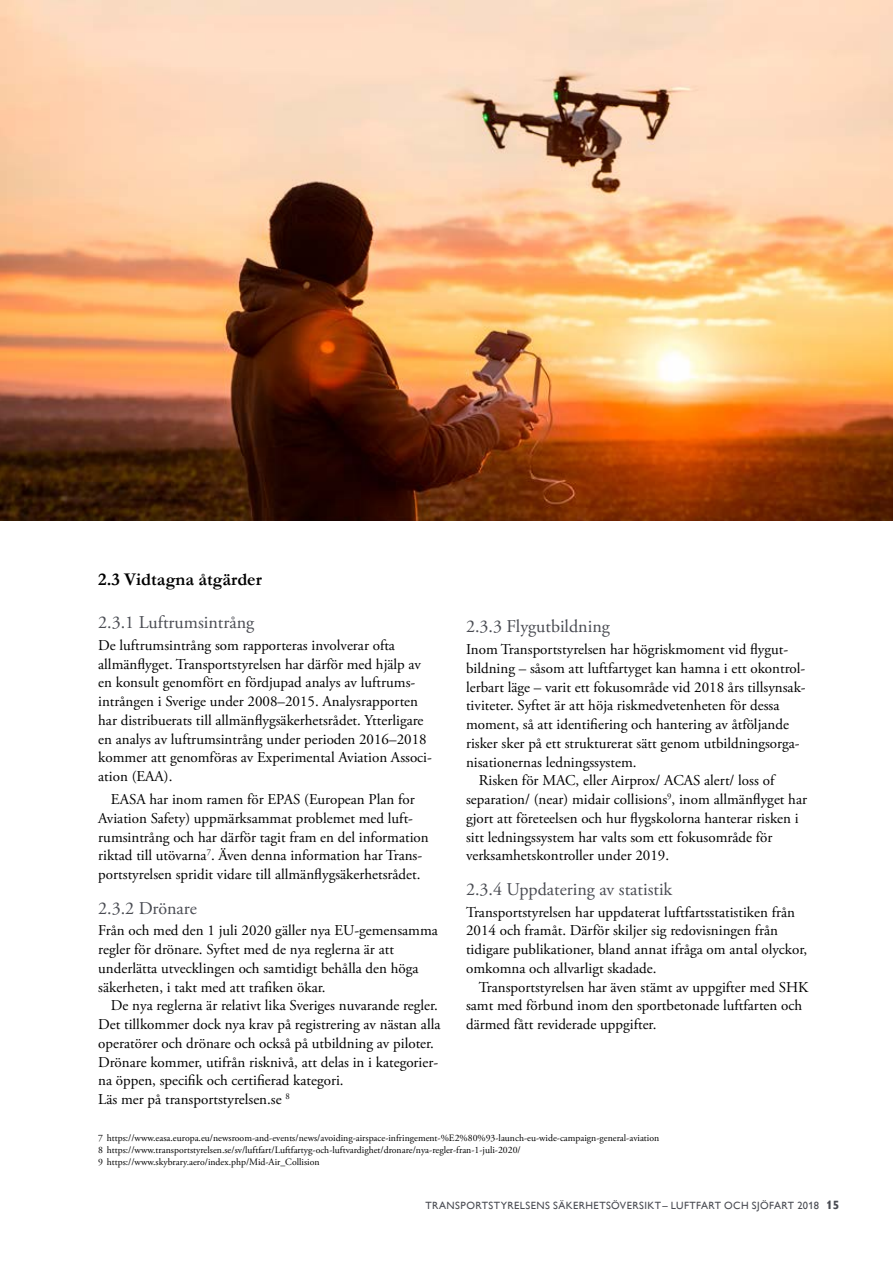
<style>
.page{position:relative;width:893px;height:1263px;background:#fff}
.page>*{position:absolute;margin:0;border:0;box-sizing:border-box;transform-origin:0 0}
.t1{font:18px "Adobe Garamond Pro";color:#494b52}
.t2{font:700 18px "Garamond";color:#000}
.t3{font:15px/18.8px "Adobe Garamond Pro";color:#000}
.t4{font:10.5px "Gill Alt One";letter-spacing:.04em;color:#494b52}
.t5{font:9.75px/12px "Adobe Garamond Pro";color:#000}
.s1{font-weight:700;font-size:12px}
</style>
<div class="page">
<img style="left:0;top:0;width:893px;height:521px">
<p class="t2" style="left:98px;top:567px;width:165px">2.3 Vidtagna åtgärder</p>
<p class="t1" style="left:98px;top:612px;width:157px">2.3.1 Luftrumsintrång</p>
<p class="t3" style="left:98px;top:636px;width:335px">De luftrumsintrång som rapporteras involverar ofta allmänflyget. Transportstyrelsen har därför med hjälp av en konsult genomfört en fördjupad analys av luftrums&shy;intrången i Sverige under 2008–2015. Analysrapporten har distribuerats till allmänflygsäkerhetsrådet. Ytterligare en analys av luftrumsintrång under perioden 2016–2018 kommer att genomföras av Experimental Aviation Associ&shy;ation (EAA).</p>
<p class="t3" style="left:98px;top:790px;width:332px;text-indent:13px">EASA har inom ramen för EPAS (European Plan for Aviation Safety) uppmärksammat problemet med luft&shy;rumsintrång och har därför tagit fram en del information riktad till utövarna<sup>7</sup>. Även denna information har Trans&shy;portstyrelsen spridit vidare till allmänflygsäkerhetsrådet.</p>
<p class="t1" style="left:98px;top:897px;width:100px">2.3.2 Drönare</p>
<p class="t3" style="left:98px;top:922px;width:341px">Från och med den 1 juli 2020 gäller nya EU-gemensamma regler för drönare. Syftet med de nya reglerna är att underlätta utvecklingen och samtidigt behålla den höga säkerheten, i takt med att trafiken ökar.</p>
<p class="t3" style="left:98px;top:997px;width:344px;text-indent:13px">De nya reglerna är relativt lika Sveriges nuvarande regler.<br>Det tillkommer dock nya krav på registrering av nästan alla operatörer och drönare och också på utbildning av piloter.<br>Drönare kommer, utifrån risknivå, att delas in i kategorier&shy;na öppen, specifik och certifierad kategori.<br>Läs mer på transportstyrelsen.se <sup>8</sup></p>
<p class="t5" style="left:98px;top:1132px;width:563px">7 https://www.easa.europa.eu/newsroom-and-events/news/avoiding-airspace-infringement-%E2%80%93-launch-eu-wide-campaign-general-aviation<br>8 https://www.transportstyrelsen.se/sv/luftfart/Luftfartyg-och-luftvardighet/dronare/nya-regler-fran-1-juli-2020/<br>9 https://www.skybrary.aero/index.php/Mid-Air_Collision</p>
<p class="t1" style="left:466px;top:616px;width:145px">2.3.3 Flygutbildning</p>
<p class="t3" style="left:466px;top:640px;width:324px">Inom Transportstyrelsen har högriskmoment vid flygut-</p>
<p class="t3" style="left:466px;top:659px;width:341px">bildning – såsom att luftfartyget kan hamna i ett okontrol-</p>
<p class="t3" style="left:466px;top:678px;width:341px">lerbart läge – varit ett fokusområde vid 2018 års tillsynsak-</p>
<p class="t3" style="left:466px;top:697px;width:315px">tiviteter. Syftet är att höja riskmedvetenheten för dessa</p>
<p class="t3" style="left:466px;top:715px;width:324px">moment, så att identifiering och hantering av åtföljande</p>
<p class="t3" style="left:466px;top:734px;width:335px">risker sker på ett strukturerat sätt genom utbildningsorga-</p>
<p class="t3" style="left:466px;top:753px;width:172px">nisationernas ledningssystem.</p>
<p class="t3" style="left:479px;top:772px;width:297px">Risken för MAC, eller Airprox/ ACAS alert/ loss of</p>
<p class="t3" style="left:466px;top:790px;width:342px">separation/ (near) midair collisions<sup>9</sup>, inom allmänflyget har</p>
<p class="t3" style="left:466px;top:809px;width:334px">gjort att företeelsen och hur flygskolorna hanterar risken i</p>
<p class="t3" style="left:466px;top:828px;width:308px">sitt ledningssystem har valts som ett fokusområde för</p>
<p class="t3" style="left:466px;top:847px;width:205px">verksamhetskontroller under 2019.</p>
<p class="t1" style="left:466px;top:878px;width:208px">2.3.4 Uppdatering av statistik</p>
<p class="t3" style="left:466px;top:903px;width:343px">Transportstyrelsen har uppdaterat luftfartsstatistiken från 2014 och framåt. Därför skiljer sig redovisningen från tidigare publikationer, bland annat ifråga om antal olyckor, omkomna och allvarligt skadade.</p>
<p class="t3" style="left:466px;top:978px;width:344px;text-indent:13px">Transportstyrelsen har även stämt av uppgifter med SHK samt med förbund inom den sportbetonade luftfarten och därmed fått reviderade uppgifter.</p>
<p class="t4" style="left:425px;top:1199px;width:415px">TRANSPORTSTYRELSENS SÄKERHETSÖVERSIKT– LUFTFART OCH SJÖFART 2018 <span class="s1">15</span></p>
</div>
